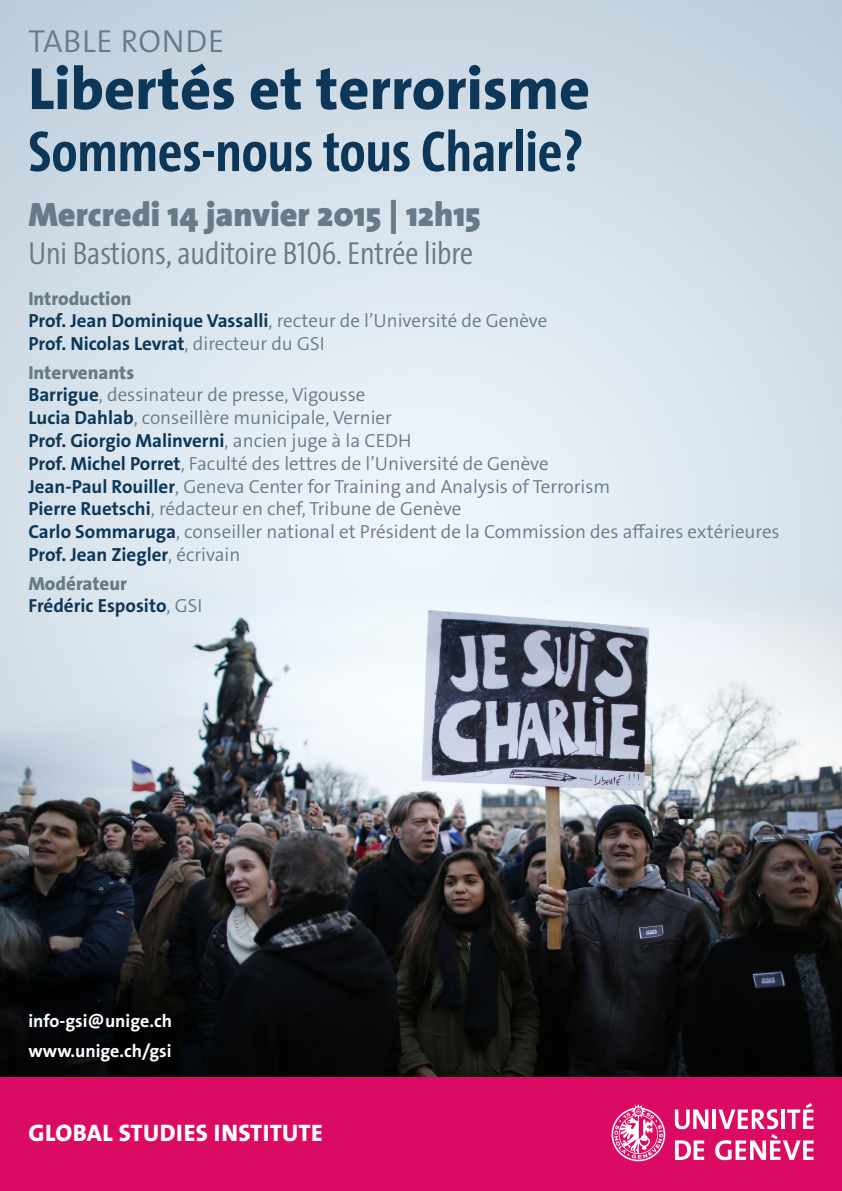
<style>
.page{position:relative;width:842px;height:1191px;background:#fff}
.page>*{position:absolute;margin:0;border:0;box-sizing:border-box;transform-origin:0 0}
.t1{font:800 60px "The Sans Os F";color:#0c3759}
.t2{font:700 58px "The Sans Cd LF7";color:#0c3759}
.t3{font:900 34px "The Sans Os F";color:#667a87}
.t4{font:300 32px "The Sans Cd LF4";color:#667a87}
.t5{font:300 32px "The Sans Os F";letter-spacing:.02em;color:#667a87}
.t6{font:800 24px "The Sans Os F";letter-spacing:.02em;color:#fff}
.t7{font:300 19px/22.8px "The Sans Os F";color:#667a87}
.t8{font:700 19px "The Sans Os F";color:#0c3759}
.t9{font:800 19px "The Sans Os F";color:#667a87}
.t10{font:700 18px "The Sans Os F";color:#fff}
.s1{font-weight:700;color:#0c3759}
.s2{font-weight:300;color:#667a87}
</style>
<div class="page">
<img style="left:0;top:0;width:842px;height:1077px">
<div style="left:0;top:1077px;width:842px;height:114px;background:#db0a62"></div>
<svg style="left:611px;top:1104px;width:54px;height:57px"></svg>
<svg style="left:675px;top:1109px;width:33px;height:20px"></svg>
<hr style="left:713px;top:1109px;width:3px;height:20px;background:#fff">
<svg style="left:675px;top:1140px;width:29px;height:20px"></svg>
<svg style="left:715px;top:1103px;width:99px;height:57px"></svg>
<p class="t5" style="left:29px;top:21px;width:197px">TABLE RONDE</p>
<p class="t1" style="left:28px;top:50px;width:563px">Libertés et terrorisme</p>
<p class="t2" style="left:28px;top:114px;width:556px">Sommes-nous tous Charlie?</p>
<p class="t3" style="left:28px;top:192px;width:454px">Mercredi 14 janvier 2015 | 12h15</p>
<p class="t4" style="left:28px;top:233px;width:446px">Uni Bastions, auditoire B106. Entrée libre</p>
<p class="t9" style="left:28px;top:286px;width:105px">Introduction</p>
<p class="t7" style="left:28px;top:310px;width:520px"><span class="s1">Prof. Jean Dominique Vassalli</span>, recteur de l’Université de Genève<br><span class="s1">Prof. Nicolas Levrat</span>, directeur du GSI</p>
<p class="t9" style="left:28px;top:360px;width:107px">Intervenants</p>
<p class="t7" style="left:28px;top:384px;width:339px"><span class="s1">Barrigue</span>, dessinateur de presse, Vigousse</p>
<p class="t7" style="left:28px;top:406px;width:365px"><span class="s1">Lucia Dahlab</span>, conseillère municipale, Vernier</p>
<p class="t7" style="left:28px;top:429px;width:522px"><span class="s1">Prof. Giorgio Malinverni</span>, ancien juge à la CEDH<br><span class="s1">Prof. Michel Porret</span>, Faculté des lettres de l’Université de Genève</p>
<p class="t7" style="left:28px;top:475px;width:583px"><span class="s1">Jean-Paul Rouiller</span>, Geneva Center for Training and Analysis of Terrorism</p>
<p class="t7" style="left:28px;top:498px;width:435px"><span class="s1">Pierre Ruetschi</span>, rédacteur en chef, Tribune de Genève</p>
<p class="t7" style="left:28px;top:520px;width:753px"><span class="s1">Carlo Sommaruga</span>, conseiller national et Président de la Commission des affaires extérieures</p>
<p class="t8" style="left:28px;top:542px;width:214px">Prof. Jean Ziegler<span class="s2">, écrivain</span></p>
<p class="t9" style="left:28px;top:571px;width:100px">Modérateur</p>
<p class="t8" style="left:28px;top:594px;width:176px">Frédéric Esposito<span class="s2">, GSI</span></p>
<p class="t10" style="left:28px;top:1009px;width:145px">info-gsi@unige.ch</p>
<p class="t10" style="left:28px;top:1039px;width:145px">www.unige.ch/gsi</p>
<p class="t6" style="left:29px;top:1117px;width:296px">GLOBAL STUDIES INSTITUTE</p>
</div>
